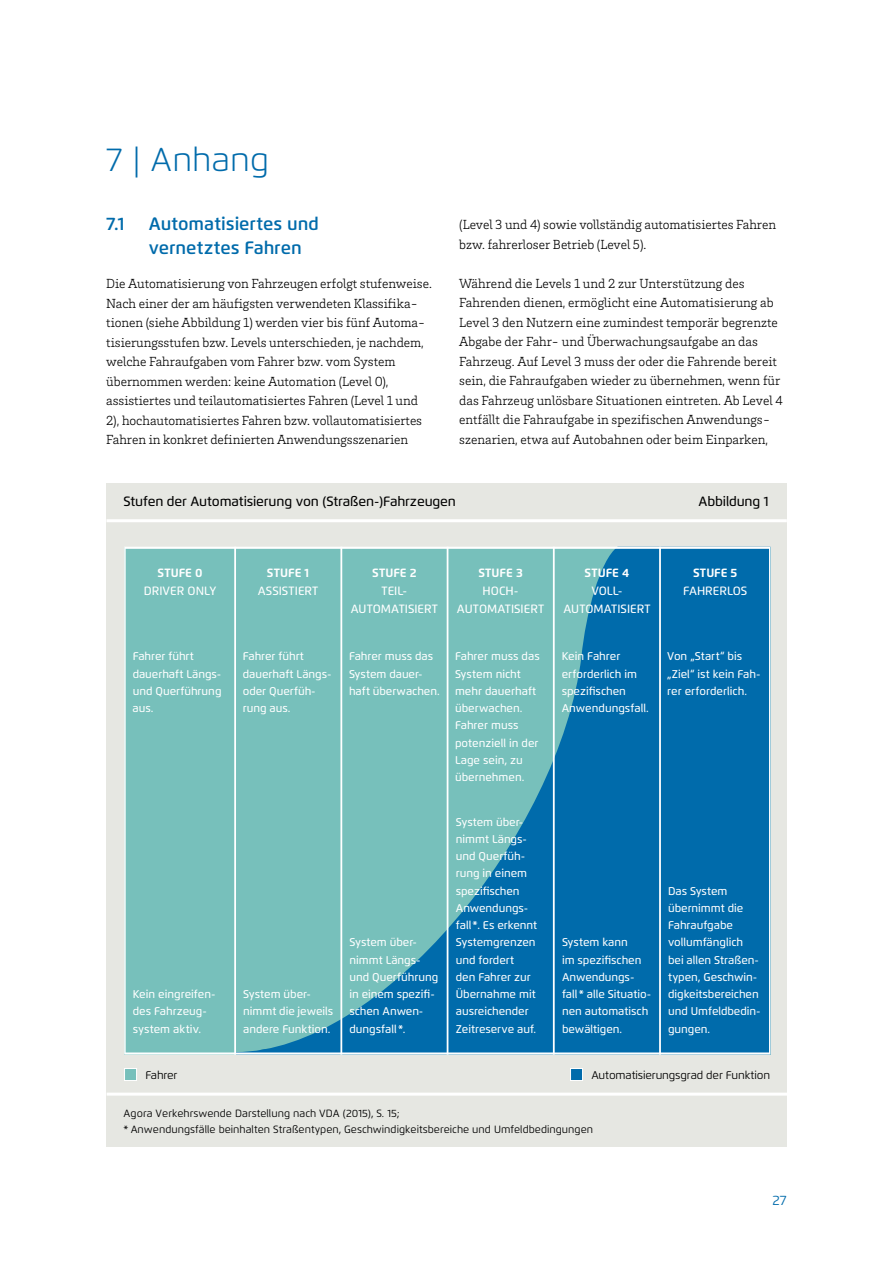
<style>
.page{position:relative;width:893px;height:1263px;background:#fff}
.page>*{position:absolute;margin:0;border:0;box-sizing:border-box;transform-origin:0 0}
.t1{font:300 33px "Flexo";letter-spacing:.005em;color:#006bab}
.t2{font:600 18px/24px "Flexo";color:#006bab}
.t3{font:300 13.5px/19.5px "Brix Slab";letter-spacing:-.005em;color:#000}
.t4{font:500 13.5px "Flexo";letter-spacing:-.01em;color:#000}
.t5{font:13.5px "Flexo";color:#006bab}
.t6{font:500 12px/18px "Flexo";color:#fff;text-align:center}
.t7{font:700 12px "Flexo";letter-spacing:.005em;color:#fff}
.t8{font:500 11.25px/17.2px "Flexo";letter-spacing:-.005em;color:#fff}
.t9{font:11.25px "Flexo";letter-spacing:-.015em;color:#000}
.t10{font:10.5px/16.5px "Flexo";letter-spacing:.005em;color:#000}
</style>
<div class="page">
<div style="left:106px;top:483px;width:681px;height:663px;background:#e6e7e2"></div>
<hr style="left:107px;top:1092px;width:680px;height:3px;background:#fff">
<hr style="left:106px;top:519px;width:681px;height:3px;background:#fff">
<div style="left:124px;top:1068px;width:13px;height:13px;background:#77c0bb;border:1px solid #fff"></div>
<div style="left:570px;top:1068px;width:13px;height:13px;background:#006bab;border:1px solid #fff"></div>
<svg style="left:124px;top:547px;width:646px;height:507px;background:#4a9fb6"></svg>
<h1 class="t1" style="left:106px;top:140px;width:164px">7 | Anhang</h1>
<h2 class="t2" style="left:106px;top:211px;width:20px">7.1</h2>
<h2 class="t2" style="left:149px;top:211px;width:172px">Automatisiertes und vernetztes Fahren</h2>
<p class="t3" style="left:106px;top:273px;width:327px">Die Automatisierung von Fahrzeugen erfolgt stufenweise.<br>Nach einer der am häufigsten verwendeten Klassifika&shy;tionen (siehe Abbildung 1) werden vier bis fünf Automa&shy;tisierungsstufen bzw. Levels unterschieden, je nachdem, welche Fahraufgaben vom Fahrer bzw. vom System übernommen werden: keine Automation (Level 0), assistiertes und teilautomatisiertes Fahren (Level 1 und 2), hochautomatisiertes Fahren bzw. vollautomatisiertes Fahren in konkret definierten Anwendungsszenarien</p>
<p class="t3" style="left:459px;top:215px;width:318px">(Level 3 und 4) sowie vollständig automatisiertes Fahren bzw. fahrerloser Betrieb (Level 5).</p>
<p class="t3" style="left:459px;top:273px;width:325px">Während die Levels 1 und 2 zur Unterstützung des Fahrenden dienen, ermöglicht eine Automatisierung ab Level 3 den Nutzern eine zumindest temporär begrenzte Abgabe der Fahr- und Überwachungsaufgabe an das Fahrzeug. Auf Level 3 muss der oder die Fahrende bereit sein, die Fahraufgaben wieder zu übernehmen, wenn für das Fahrzeug unlösbare Situationen eintreten. Ab Level 4 entfällt die Fahraufgabe in spezifischen Anwendungs&shy;szenarien, etwa auf Autobahnen oder beim Einparken,</p>
<p class="t4" style="left:123px;top:494px;width:334px">Stufen der Automatisierung von (Straßen-)Fahrzeugen</p>
<p class="t4" style="left:699px;top:494px;width:72px">Abbildung 1</p>
<p class="t7" style="left:158px;top:566px;width:47px">STUFE 0</p>
<p class="t6" style="left:144px;top:582px;width:74px">DRIVER ONLY</p>
<p class="t7" style="left:267px;top:566px;width:44px">STUFE 1</p>
<p class="t6" style="left:258px;top:582px;width:62px">ASSISTIERT</p>
<p class="t7" style="left:372px;top:566px;width:46px">STUFE 2</p>
<p class="t6" style="left:351px;top:582px;width:89px">TEIL-<br>AUTOMATISIERT</p>
<p class="t7" style="left:478px;top:566px;width:46px">STUFE 3</p>
<p class="t6" style="left:457px;top:582px;width:89px">HOCH-<br>AUTOMATISIERT</p>
<p class="t7" style="left:584px;top:566px;width:46px">STUFE 4</p>
<p class="t6" style="left:563px;top:582px;width:89px">VOLL-<br>AUTOMATISIERT</p>
<p class="t7" style="left:693px;top:566px;width:46px">STUFE 5</p>
<p class="t6" style="left:683px;top:582px;width:66px">FAHRERLOS</p>
<p class="t8" style="left:133px;top:648px;width:90px">Fahrer führt dauerhaft Längs&shy;und Querführung aus.</p>
<p class="t8" style="left:243px;top:648px;width:90px">Fahrer führt dauerhaft Längs&shy;oder Querfüh&shy;rung aus.</p>
<p class="t8" style="left:349px;top:648px;width:92px">Fahrer muss das<br>System dauer&shy;haft überwachen.</p>
<p class="t8" style="left:455px;top:648px;width:86px">Fahrer muss das<br>System nicht mehr dauerhaft überwachen.<br>Fahrer muss potenziell in der<br>Lage sein, zu übernehmen.</p>
<p class="t8" style="left:562px;top:648px;width:89px">Kein Fahrer erforderlich im spezifischen<br>Anwendungsfall.</p>
<p class="t8" style="left:667px;top:648px;width:95px">Von „Start“ bis „Ziel“ ist kein Fah&shy;rer erforderlich.</p>
<p class="t8" style="left:133px;top:985px;width:84px">Kein eingreifen&shy;des Fahrzeug&shy;system aktiv.</p>
<p class="t8" style="left:243px;top:985px;width:91px">System über&shy;nimmt die jeweils andere Funktion.</p>
<p class="t8" style="left:456px;top:813px;width:83px">System über&shy;nimmt Längs&shy;und Querfüh&shy;rung in einem spezifischen<br>Anwendungs&shy;fall *. Es erkennt<br>Systemgrenzen und fordert<br>den Fahrer zur<br>Übernahme mit ausreichender<br>Zeitreserve auf.</p>
<p class="t8" style="left:349px;top:934px;width:90px">System über&shy;nimmt Längs&shy;und Querführung in einem spezifi&shy;schen Anwen&shy;dungsfall *.</p>
<p class="t8" style="left:562px;top:934px;width:91px">System kann<br>im spezifischen<br>Anwendungs&shy;fall * alle Situatio&shy;nen automatisch bewältigen.</p>
<p class="t8" style="left:668px;top:882px;width:94px">Das System übernimmt die<br>Fahraufgabe vollumfänglich bei allen Straßen&shy;typen, Geschwin&shy;digkeitsbereichen und Umfeldbedin&shy;gungen.</p>
<p class="t9" style="left:145px;top:1068px;width:34px">Fahrer</p>
<p class="t9" style="left:591px;top:1068px;width:180px">Automatisierungsgrad der Funktion</p>
<p class="t10" style="left:124px;top:1105px;width:471px">Agora Verkehrswende Darstellung nach VDA (2015), S. 15;<br>* Anwendungsfälle beinhalten Straßentypen, Geschwindigkeitsbereiche und Umfeldbedingungen</p>
<p class="t5" style="left:772px;top:1192px;width:16px">27</p>
</div>
